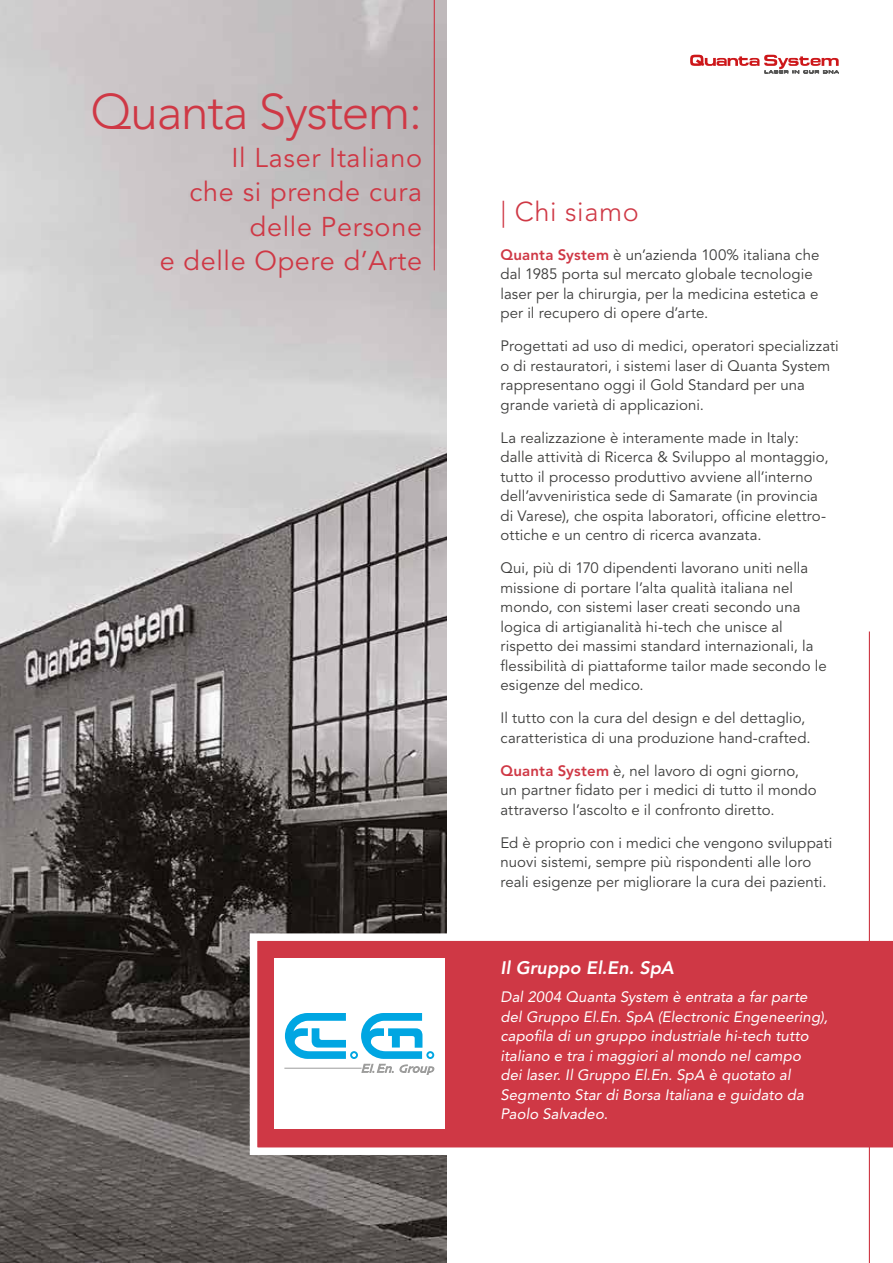
<style>
.page{position:relative;width:893px;height:1263px;background:#fff}
.page>*{position:absolute;margin:0;border:0;box-sizing:border-box;transform-origin:0 0}
.t1{font:300 49.5px "Avenir LT Std";letter-spacing:-.025em;color:#cf3845}
.t2{font:27px/34.5px "Avenir LT Std";letter-spacing:.025em;color:#cf3845;text-align:right}
.t3{font:300 27px "Avenir LT Std";letter-spacing:.025em;color:#cf3845}
.t4{font:italic 800 18px "Avenir LT Std";letter-spacing:.005em;color:#fff}
.t5{font:15px/19.5px "Avenir LT Std";letter-spacing:.005em;color:#3c3c3b}
.t6{font:italic 15px/19.5px "Avenir LT Std";letter-spacing:.005em;color:#fff}
.s1{font-weight:800;color:#cf3845}
</style>
<div class="page">
<img style="left:0;top:0;width:446px;height:1263px">
<svg style="left:246px;top:930px;width:647px;height:229px;background:#d2515c"></svg>
<div style="left:274px;top:959px;width:170px;height:170px;background:#fff"></div>
<svg style="left:285px;top:1013px;width:149px;height:62px"></svg>
<hr style="left:284px;top:1068px;width:78px;height:1px;background:#9d9d9c">
<svg style="left:690px;top:55px;width:149px;height:18px"></svg>
<hr style="left:434px;top:0;width:1px;height:270px;background:#cf3845">
<hr style="left:869px;top:631px;width:1px;height:632px;background:#cf3845">
<h1 class="t1" style="left:90px;top:83px;width:333px">Quanta System:</h1>
<h2 class="t2" style="left:160px;top:141px;width:264px">Il Laser Italiano<br>che si prende cura delle Persone<br>e delle Opere d’Arte</h2>
<h2 class="t3" style="left:500px;top:196px;width:140px">| Chi siamo</h2>
<p class="t5" style="left:500px;top:245px;width:320px"><span class="s1">Quanta System</span> è un’azienda 100% italiana che dal 1985 porta sul mercato globale tecnologie laser per la chirurgia, per la medicina estetica e per il recupero di opere d’arte.</p>
<p class="t5" style="left:500px;top:337px;width:340px">Progettati ad uso di medici, operatori specializzati o di restauratori, i sistemi laser di Quanta System rappresentano oggi il Gold Standard per una grande varietà di applicazioni.</p>
<p class="t5" style="left:500px;top:428px;width:330px">La realizzazione è interamente made in Italy: dalle attività di Ricerca &amp; Sviluppo al montaggio, tutto il processo produttivo avviene all’interno dell’avveniristica sede di Samarate (in provincia di Varese), che ospita laboratori, officine elettro&shy;ottiche e un centro di ricerca avanzata.</p>
<p class="t5" style="left:500px;top:559px;width:328px">Qui, più di 170 dipendenti lavorano uniti nella missione di portare l’alta qualità italiana nel mondo, con sistemi laser creati secondo una logica di artigianalità hi-tech che unisce al rispetto dei massimi standard internazionali, la flessibilità di piattaforme tailor made secondo le esigenze del medico.</p>
<p class="t5" style="left:500px;top:709px;width:312px">Il tutto con la cura del design e del dettaglio, caratteristica di una produzione hand-crafted.</p>
<p class="t5" style="left:500px;top:761px;width:318px"><span class="s1">Quanta System</span> è, nel lavoro di ogni giorno, un partner fidato per i medici di tutto il mondo attraverso l’ascolto e il confronto diretto.</p>
<p class="t5" style="left:500px;top:833px;width:333px">Ed è proprio con i medici che vengono sviluppati nuovi sistemi, sempre più rispondenti alle loro reali esigenze per migliorare la cura dei pazienti.</p>
<p class="t4" style="left:500px;top:957px;width:175px">Il Gruppo El.En. SpA</p>
<p class="t6" style="left:500px;top:987px;width:329px">Dal 2004 Quanta System è entrata a far parte del Gruppo El.En. SpA (Electronic Engeneering), capofila di un gruppo industriale hi-tech tutto italiano e tra i maggiori al mondo nel campo<br>dei laser. Il Gruppo El.En. SpA è quotato al Segmento Star di Borsa Italiana e guidato da Paolo Salvadeo.</p>
</div>
